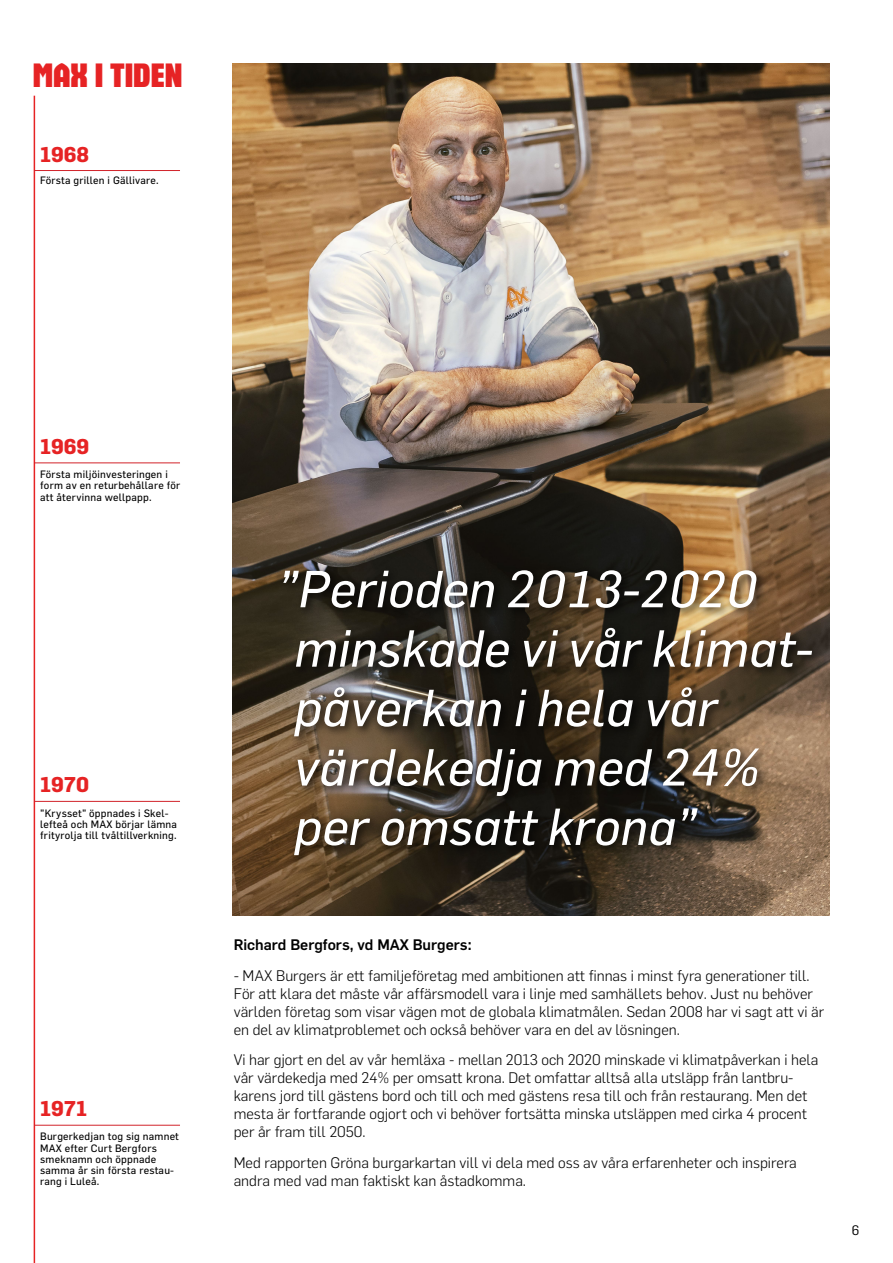
<style>
.page{position:relative;width:893px;height:1263px;background:#fff}
.page>*{position:absolute;margin:0;border:0;box-sizing:border-box;transform-origin:0 0}
.t1{font:italic 51px/59.4px "Flama";color:#fff}
.t2{font:35.25px "Max Display 03";color:#e62324}
.t3{font:700 21px "Smg Flama";color:#e62324}
.t4{font:300 15px/18px "Smg Flama";color:#000}
.t5{font:500 15px "Smg Flama";color:#000}
.t6{font:13.5px "Smg Flama";color:#000}
.t7{font:10.5px/11.2px "Flama";letter-spacing:.02em;color:#000}
</style>
<div class="page">
<img style="left:233px;top:64px;width:596px;height:851px">
<hr style="left:34px;top:96px;width:1px;height:1167px;background:#e62324">
<div style="left:279px;top:565px;width:543px;height:300px;background:#000;opacity:.81"></div>
<hr style="left:34px;top:170px;width:146px;height:1px;background:#d2232a">
<hr style="left:34px;top:462px;width:146px;height:1px;background:#d2232a">
<hr style="left:34px;top:801px;width:146px;height:1px;background:#d2232a">
<hr style="left:34px;top:1125px;width:146px;height:1px;background:#d2232a">
<h2 class="t2" style="left:33px;top:63px;width:151px">MAX I TIDEN</h2>
<h3 class="t3" style="left:40px;top:140px;width:51px">1968</h3>
<p class="t7" style="left:40px;top:174px;width:120px">Första grillen i Gällivare.</p>
<h3 class="t3" style="left:40px;top:431px;width:51px">1969</h3>
<p class="t7" style="left:40px;top:468px;width:142px">Första miljöinvesteringen i form av en returbehållare för att återvinna wellpapp.</p>
<h3 class="t3" style="left:40px;top:769px;width:51px">1970</h3>
<p class="t7" style="left:40px;top:807px;width:138px">”Krysset” öppnades i Skel&shy;lefteå och MAX börjar lämna frityrolja till tvåltillverkning.</p>
<h3 class="t3" style="left:40px;top:1093px;width:49px">1971</h3>
<p class="t7" style="left:40px;top:1131px;width:140px">Burgerkedjan tog sig namnet<br>MAX efter Curt Bergfors smeknamn och öppnade samma år sin första restau&shy;rang i Luleå.</p>
<h1 class="t1" style="left:294px;top:558px;width:517px;text-indent:-17px">”Perioden 2013-2020 minskade vi vår klimat&shy;påverkan i hela vår värdekedja med 24% per omsatt krona”</h1>
<p class="t5" style="left:234px;top:934px;width:239px">Richard Bergfors, vd MAX Burgers:</p>
<p class="t4" style="left:234px;top:965px;width:592px">- MAX Burgers är ett familjeföretag med ambitionen att finnas i minst fyra generationer till.<br>För att klara det måste vår affärsmodell vara i linje med samhällets behov. Just nu behöver världen företag som visar vägen mot de globala klimatmålen. Sedan 2008 har vi sagt att vi är en del av klimatproblemet och också behöver vara en del av lösningen.</p>
<p class="t4" style="left:234px;top:1050px;width:586px">Vi har gjort en del av vår hemläxa - mellan 2013 och 2020 minskade vi klimatpåverkan i hela vår värdekedja med 24% per omsatt krona. Det omfattar alltså alla utsläpp från lantbru&shy;karens jord till gästens bord och till och med gästens resa till och från restaurang. Men det mesta är fortfarande ogjort och vi behöver fortsätta minska utsläppen med cirka 4 procent per år fram till 2050.</p>
<p class="t4" style="left:234px;top:1153px;width:565px">Med rapporten Gröna burgarkartan vill vi dela med oss av våra erfarenheter och inspirera andra med vad man faktiskt kan åstadkomma.</p>
<p class="t6" style="left:852px;top:1220px;width:9px">6</p>
</div>
